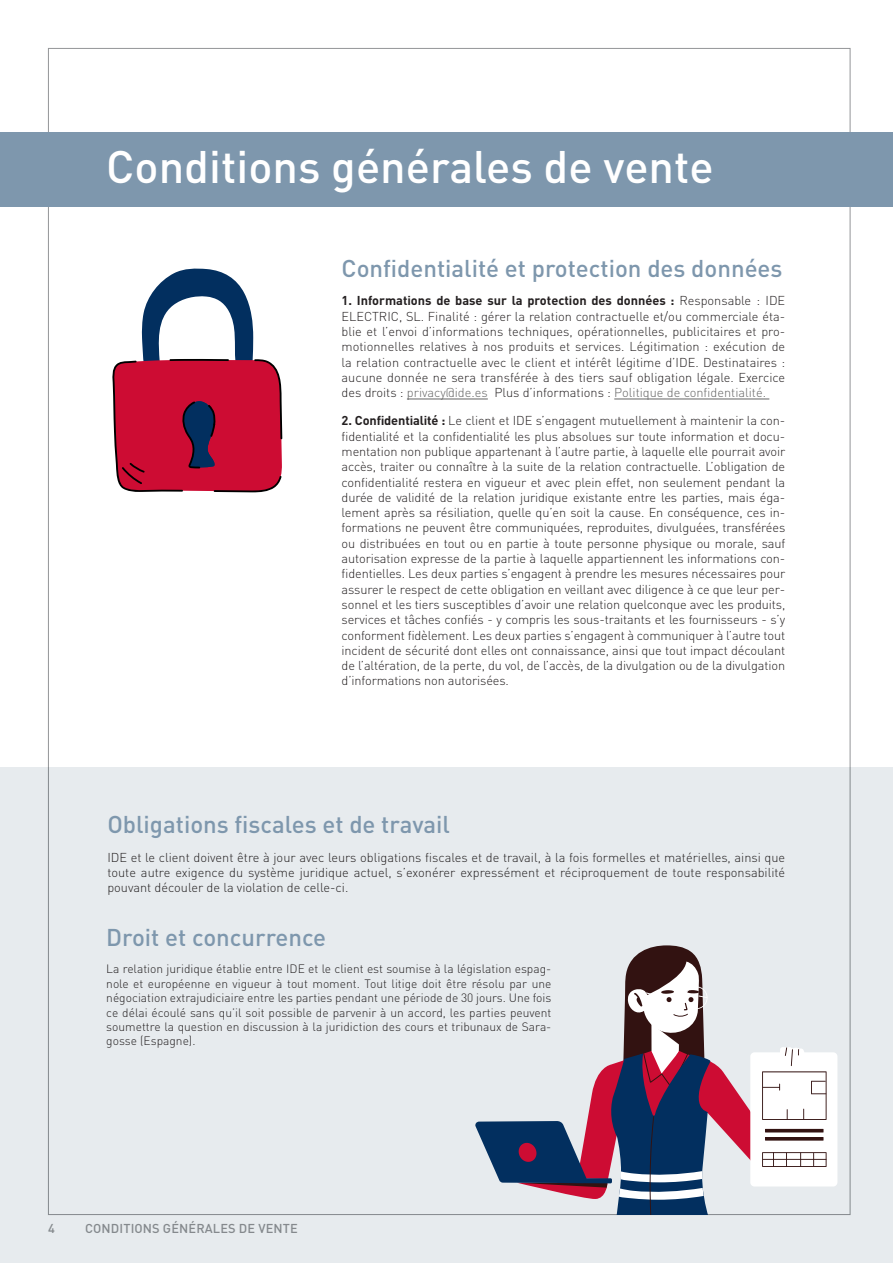
<style>
.page{position:relative;width:893px;height:1263px;background:#fff}
.page>*{position:absolute;margin:0;border:0;box-sizing:border-box;transform-origin:0 0}
.t1{font:500 45px "DIN Pro";color:#fff}
.t2{font:500 24px "DIN Pro";color:#7e97ad}
.t3{font:300 12.75px/15.3px "DIN Pro";color:#231f20;text-align:justify}
.t4{font:500 12.75px "DIN Pro";letter-spacing:.01em;color:#939598}
.t5{font:300 12px/14.4px "DIN Pro";color:#231f20;text-align:justify}
.s1{font-weight:700}
.s2{color:#646464}
</style>
<div class="page">
<div style="left:0;top:767px;width:893px;height:496px;background:#e7ebee"></div>
<hr style="left:407px;top:399px;width:81px;height:1px;background:#646464">
<hr style="left:614px;top:399px;width:155px;height:1px;background:#646464">
<div style="left:0;top:132px;width:893px;height:74px;background:#7e97ad"></div>
<div style="left:750px;top:1052px;width:87px;height:134px;background:#fff;border-radius:4px"></div>
<hr style="left:765px;top:1129px;width:58px;height:3px;background:#321211">
<hr style="left:765px;top:1137px;width:58px;height:3px;background:#321211">
<svg style="left:762px;top:1047px;width:64px;height:73px"></svg>
<svg style="left:762px;top:1152px;width:65px;height:15px"></svg>
<svg style="left:475px;top:945px;width:277px;height:269px"></svg>
<svg style="left:112px;top:268px;width:170px;height:224px"></svg>
<h1 class="t1" style="left:106px;top:136px;width:609px">Conditions générales de vente</h1>
<h2 class="t2" style="left:342px;top:252px;width:442px">Confidentialité et protection des données</h2>
<p class="t3" style="left:342px;top:293px;width:445px"><span class="s1">1. Informations de base sur la protection des données :</span> Responsable : IDE ELECTRIC, SL. Finalité : gérer la relation contractuelle et/ou commerciale éta&shy;blie et l’envoi d’informations techniques, opérationnelles, publicitaires et pro&shy;motionnelles relatives à nos produits et services. Légitimation : exécution de la relation contractuelle avec le client et intérêt légitime d’IDE. Destinataires : aucune donnée ne sera transférée à des tiers sauf obligation légale. Exercice des droits : <span class="s2">privacy@ide.es</span> Plus d’informations : <span class="s2">Politique de confidentialité.</span></p>
<p class="t3" style="left:342px;top:412px;width:445px"><span class="s1">2. Confidentialité :</span> Le client et IDE s’engagent mutuellement à maintenir la con&shy;fidentialité et la confidentialité les plus absolues sur toute information et docu&shy;mentation non publique appartenant à l’autre partie, à laquelle elle pourrait avoir accès, traiter ou connaître à la suite de la relation contractuelle. L’obligation de confidentialité restera en vigueur et avec plein effet, non seulement pendant la durée de validité de la relation juridique existante entre les parties, mais éga&shy;lement après sa résiliation, quelle qu’en soit la cause. En conséquence, ces in&shy;formations ne peuvent être communiquées, reproduites, divulguées, transférées ou distribuées en tout ou en partie à toute personne physique ou morale, sauf autorisation expresse de la partie à laquelle appartiennent les informations con&shy;fidentielles. Les deux parties s’engagent à prendre les mesures nécessaires pour assurer le respect de cette obligation en veillant avec diligence à ce que leur per&shy;sonnel et les tiers susceptibles d’avoir une relation quelconque avec les produits, services et tâches confiés - y compris les sous-traitants et les fournisseurs - s’y conforment fidèlement. Les deux parties s’engagent à communiquer à l’autre tout incident de sécurité dont elles ont connaissance, ainsi que tout impact découlant de l’altération, de la perte, du vol, de l’accès, de la divulgation ou de la divulgation d’informations non autorisées.</p>
<h2 class="t2" style="left:107px;top:808px;width:344px">Obligations fiscales et de travail</h2>
<p class="t3" style="left:107px;top:849px;width:679px">IDE et le client doivent être à jour avec leurs obligations fiscales et de travail, à la fois formelles et matérielles, ainsi que toute autre exigence du système juridique actuel, s’exonérer expressément et réciproquement de toute responsabilité pouvant découler de la violation de celle-ci.</p>
<h2 class="t2" style="left:106px;top:921px;width:221px">Droit et concurrence</h2>
<p class="t5" style="left:106px;top:961px;width:447px">La relation juridique établie entre IDE et le client est soumise à la législation espag&shy;nole et européenne en vigueur à tout moment. Tout litige doit être résolu par une négociation extrajudiciaire entre les parties pendant une période de 30 jours. Une fois ce délai écoulé sans qu’il soit possible de parvenir à un accord, les parties peuvent soumettre la question en discussion à la juridiction des cours et tribunaux de Sara&shy;gosse (Espagne).</p>
<p class="t4" style="left:48px;top:1219px;width:8px">4</p>
<p class="t4" style="left:85px;top:1219px;width:214px">CONDITIONS GÉNÉRALES DE VENTE</p>
</div>
